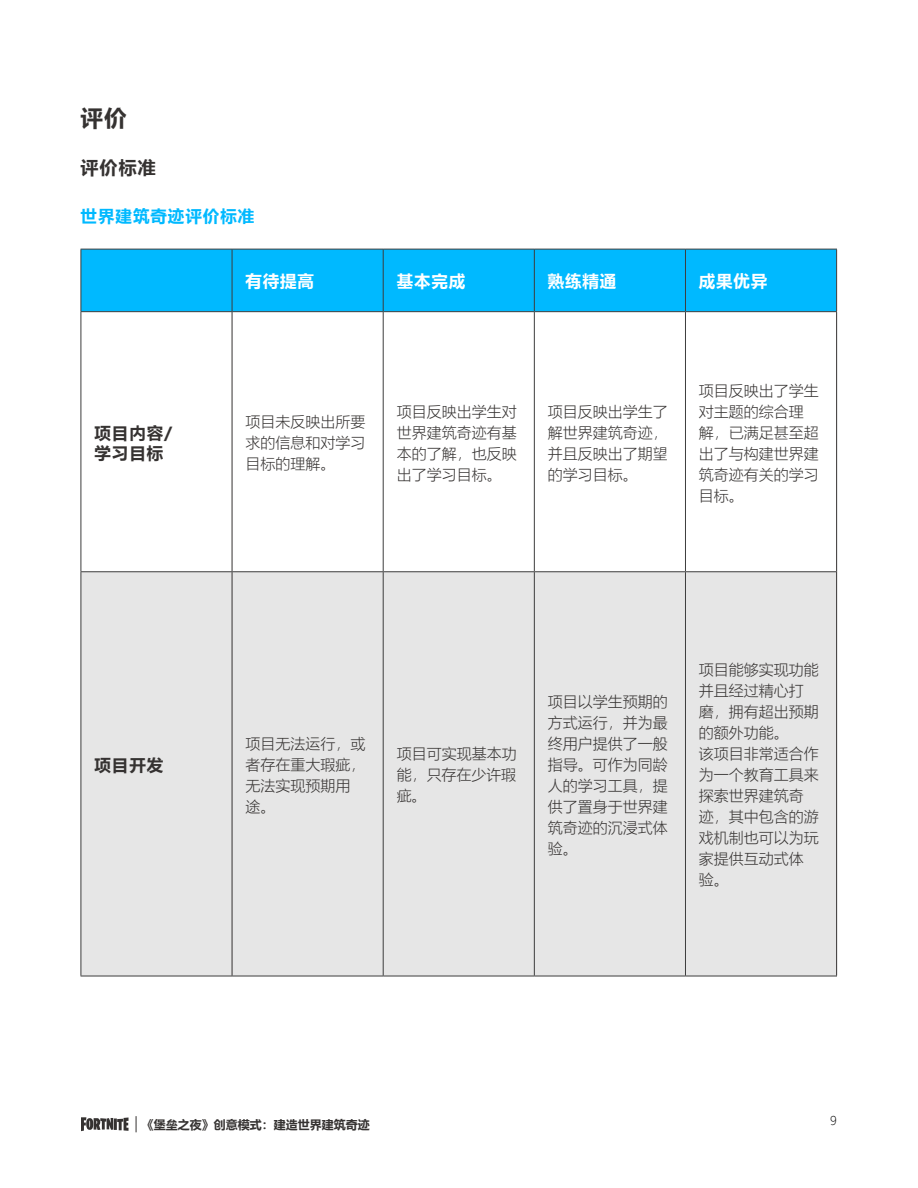
<style>
.page{position:relative;width:918px;height:1188px;background:#fff}
.page>*{position:absolute;margin:0;border:0;box-sizing:border-box;transform-origin:0 0}
.t1{font:700 22.5px "Microsoft Ya Hei";color:#353231}
.t2{font:700 18px "Microsoft Ya Hei";color:#353231}
.t3{font:700 16.5px "Microsoft Ya Hei";letter-spacing:.05em;color:#fff}
.t4{font:700 16.5px/19.8px "Microsoft Ya Hei";letter-spacing:.06em;color:#353231}
.t5{font:700 16.5px "Microsoft Ya Hei";letter-spacing:.06em;color:#00b9ff}
.t6{font:300 15px/21px "Microsoft Ya Hei";color:#353231;text-align:justify}
.t7{font:700 12px "Microsoft Ya Hei";color:#353231}
.t8{font:300 12px "Microsoft Ya Hei";color:#000}
</style>
<div class="page">
<svg style="left:81px;top:1117px;width:48px;height:14px"></svg>
<svg style="left:136px;top:1116px;width:1px;height:16px"></svg>
<div style="left:82px;top:250px;width:754px;height:61px;background:#00b9ff"></div>
<div style="left:82px;top:572px;width:754px;height:404px;background:#e6e6e6"></div>
<hr style="left:232px;top:312px;width:1px;height:259px;background:#353231">
<hr style="left:836px;top:312px;width:1px;height:260px;background:#353231">
<hr style="left:232px;top:572px;width:1px;height:404px;background:#353231">
<hr style="left:836px;top:572px;width:1px;height:404px;background:#353231">
<hr style="left:81px;top:249px;width:151px;height:1px;background:#3d3d3d">
<hr style="left:81px;top:249px;width:1px;height:62px;background:#3d3d3d">
<hr style="left:232px;top:249px;width:151px;height:1px;background:#3d3d3d">
<hr style="left:232px;top:249px;width:1px;height:62px;background:#3d3d3d">
<hr style="left:383px;top:249px;width:151px;height:1px;background:#3d3d3d">
<hr style="left:383px;top:249px;width:1px;height:62px;background:#3d3d3d">
<hr style="left:534px;top:249px;width:151px;height:1px;background:#3d3d3d">
<hr style="left:534px;top:249px;width:1px;height:62px;background:#3d3d3d">
<hr style="left:685px;top:249px;width:152px;height:1px;background:#3d3d3d">
<hr style="left:685px;top:249px;width:1px;height:62px;background:#3d3d3d">
<hr style="left:836px;top:249px;width:1px;height:62px;background:#3d3d3d">
<hr style="left:81px;top:311px;width:151px;height:1px;background:#3d3d3d">
<hr style="left:81px;top:312px;width:1px;height:259px;background:#3d3d3d">
<hr style="left:232px;top:311px;width:151px;height:1px;background:#3d3d3d">
<hr style="left:383px;top:311px;width:151px;height:1px;background:#3d3d3d">
<hr style="left:383px;top:312px;width:1px;height:259px;background:#3d3d3d">
<hr style="left:534px;top:311px;width:151px;height:1px;background:#3d3d3d">
<hr style="left:534px;top:312px;width:1px;height:259px;background:#3d3d3d">
<hr style="left:685px;top:311px;width:152px;height:1px;background:#3d3d3d">
<hr style="left:685px;top:312px;width:1px;height:259px;background:#3d3d3d">
<hr style="left:81px;top:571px;width:151px;height:1px;background:#3d3d3d">
<hr style="left:81px;top:572px;width:1px;height:404px;background:#3d3d3d">
<hr style="left:232px;top:571px;width:151px;height:1px;background:#3d3d3d">
<hr style="left:383px;top:571px;width:151px;height:1px;background:#3d3d3d">
<hr style="left:383px;top:572px;width:1px;height:404px;background:#3d3d3d">
<hr style="left:534px;top:571px;width:151px;height:1px;background:#3d3d3d">
<hr style="left:534px;top:572px;width:1px;height:404px;background:#3d3d3d">
<hr style="left:685px;top:571px;width:151px;height:1px;background:#3d3d3d">
<hr style="left:685px;top:572px;width:1px;height:404px;background:#3d3d3d">
<hr style="left:81px;top:976px;width:151px;height:1px;background:#3d3d3d">
<hr style="left:232px;top:976px;width:151px;height:1px;background:#3d3d3d">
<hr style="left:383px;top:976px;width:151px;height:1px;background:#3d3d3d">
<hr style="left:534px;top:976px;width:151px;height:1px;background:#3d3d3d">
<hr style="left:685px;top:976px;width:152px;height:1px;background:#3d3d3d">
<h1 class="t1" style="left:81px;top:102px;width:48px">评价</h1>
<p class="t2" style="left:81px;top:155px;width:77px">评价标准</p>
<p class="t5" style="left:81px;top:205px;width:175px">世界建筑奇迹评价标准</p>
<p class="t3" style="left:246px;top:270px;width:70px">有待提高</p>
<p class="t3" style="left:397px;top:270px;width:70px">基本完成</p>
<p class="t3" style="left:548px;top:270px;width:70px">熟练精通</p>
<p class="t3" style="left:699px;top:270px;width:70px">成果优异</p>
<p class="t4" style="left:94px;top:422px;width:79px">项目内容/学习目标</p>
<p class="t6" style="left:246px;top:411px;width:121px">项目未反映出所要求的信息和对学习目标的理解。</p>
<p class="t6" style="left:397px;top:400px;width:121px">项目反映出学生对世界建筑奇迹有基本的了解，也反映出了学习目标。</p>
<p class="t6" style="left:548px;top:400px;width:121px">项目反映出学生了解世界建筑奇迹，并且反映出了期望的学习目标。</p>
<p class="t6" style="left:699px;top:379px;width:121px;text-align:left">项目反映出了学生对主题的综合理解，已满足甚至超出了与构建世界建筑奇迹有关的学习目标。</p>
<p class="t4" style="left:94px;top:755px;width:70px">项目开发</p>
<p class="t6" style="left:246px;top:733px;width:121px;text-align:left">项目无法运行，或者存在重大瑕疵，无法实现预期用途。</p>
<p class="t6" style="left:397px;top:743px;width:121px">项目可实现基本功能，只存在少许瑕疵。</p>
<p class="t6" style="left:548px;top:691px;width:121px">项目以学生预期的方式运行，并为最终用户提供了一般指导。可作为同龄人的学习工具，提供了置身于世界建筑奇迹的沉浸式体验。</p>
<p class="t6" style="left:699px;top:659px;width:121px;text-align:left">项目能够实现功能并且经过精心打磨，拥有超出预期的额外功能。<br>该项目非常适合作为一个教育工具来探索世界建筑奇迹，其中包含的游戏机制也可以为玩家提供互动式体验。</p>
<p class="t7" style="left:142px;top:1117px;width:229px">《堡垒之夜》创意模式：建造世界建筑奇迹</p>
<p class="t8" style="left:830px;top:1112px;width:8px">9</p>
</div>
